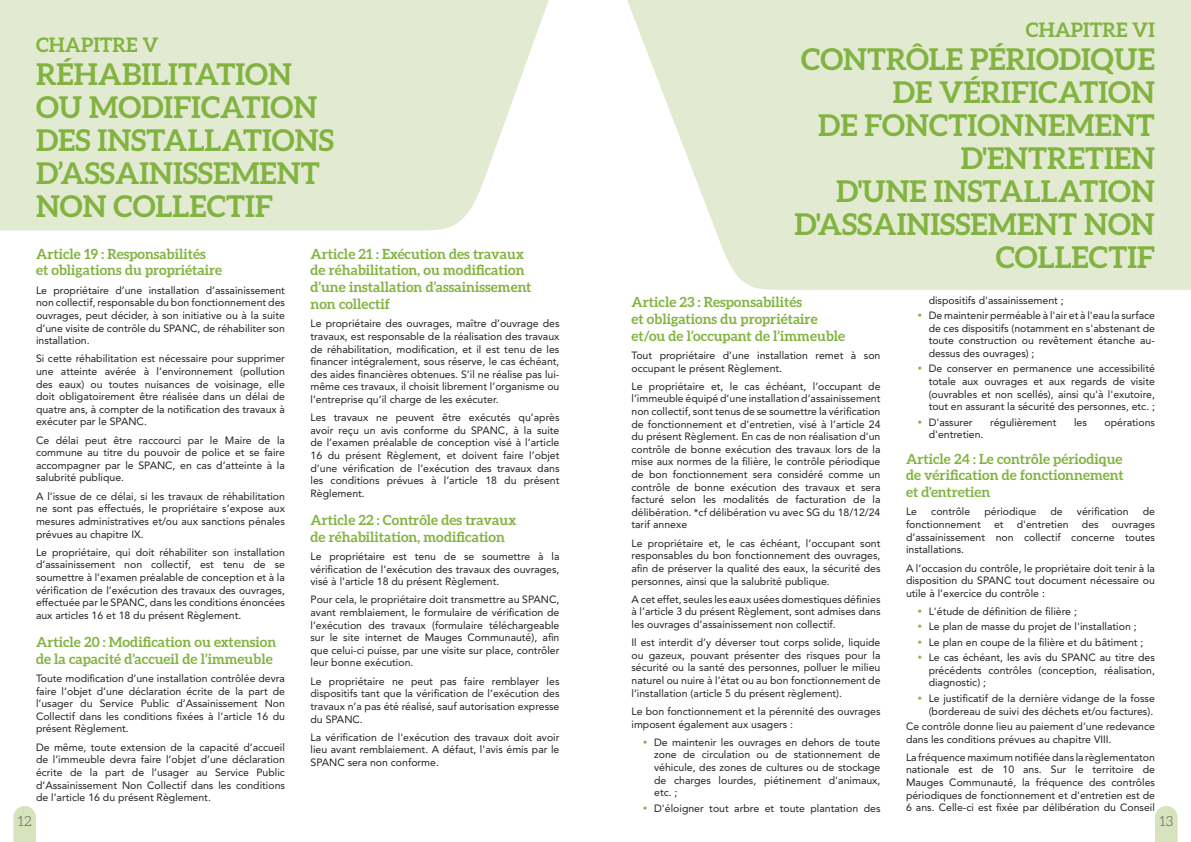
<style>
.page{position:relative;width:1191px;height:842px;background:#fff}
.page>*{position:absolute;margin:0;border:0;box-sizing:border-box;transform-origin:0 0}
.titres_chapitres_droite{font:700 30px/33px "Aleo";color:#82b340;text-align:right}
.titres_chapitres_gauche{font:700 30px/33px "Aleo";color:#82b340}
.chapitre_droite{font:700 20px "Aleo";color:#82b340}
.chapitres_gauche{font:700 20px "Aleo";color:#82b340}
.articles{font:700 14px/16.8px "Aleo";color:#82b340}
.t1{font:300 14px "Aleo";color:#585752}
.TEXTE{font:10.5px/12.6px "Avenir LT Std";color:#231f20;text-align:justify}
</style>
<div class="page">
<svg style="left:0;top:0;width:549px;height:230px;background:#e4ecd5"></svg>
<svg style="left:627px;top:0;width:564px;height:290px;background:#e4edd6"></svg>
<svg style="left:13px;top:806px;width:23px;height:36px"></svg>
<svg style="left:1155px;top:806px;width:22px;height:36px"></svg>
<p class="chapitres_gauche" style="left:36px;top:33px;width:124px">CHAPITRE V</p>
<p class="titres_chapitres_gauche" style="left:36px;top:57px;width:283px">RÉHABILITATION<br>OU MODIFICATION</p>
<p class="titres_chapitres_gauche" style="left:36px;top:123px;width:299px">DES INSTALLATIONS<br>D’ASSAINISSEMENT<br>NON COLLECTIF</p>
<p class="articles" style="left:36px;top:245px;width:188px">Article 19 : Responsabilités<br>et obligations du propriétaire</p>
<p class="TEXTE" style="left:36px;top:284px;width:250px">Le propriétaire d’une installation d’assainissement non collectif, responsable du bon fonctionnement des ouvrages, peut décider, à son initiative ou à la suite d’une visite de contrôle du SPANC, de réhabiliter son installation.</p>
<p class="TEXTE" style="left:36px;top:352px;width:250px">Si cette réhabilitation est nécessaire pour supprimer une atteinte avérée à l’environnement (pollution des eaux) ou toutes nuisances de voisinage, elle doit obligatoirement être réalisée dans un délai de quatre ans, à compter de la notification des travaux à exécuter par le SPANC.</p>
<p class="TEXTE" style="left:36px;top:434px;width:250px">Ce délai peut être raccourci par le Maire de la commune au titre du pouvoir de police et se faire accompagner par le SPANC, en cas d’atteinte à la salubrité publique.</p>
<p class="TEXTE" style="left:36px;top:490px;width:250px">A l’issue de ce délai, si les travaux de réhabilitation ne sont pas effectués, le propriétaire s’expose aux mesures administratives et/ou aux sanctions pénales prévues au chapitre IX.</p>
<p class="TEXTE" style="left:36px;top:546px;width:250px">Le propriétaire, qui doit réhabiliter son installation d’assainissement non collectif, est tenu de se soumettre à l’examen préalable de conception et à la vérification de l’exécution des travaux des ouvrages, effectuée par le SPANC, dans les conditions énoncées aux articles 16 et 18 du présent Règlement.</p>
<p class="articles" style="left:36px;top:633px;width:242px">Article 20 : Modification ou extension de la capacité d’accueil de l’immeuble</p>
<p class="TEXTE" style="left:36px;top:672px;width:250px">Toute modification d’une installation contrôlée devra faire l’objet d’une déclaration écrite de la part de l’usager du Service Public d’Assainissement Non Collectif dans les conditions fixées à l’article 16 du présent Règlement.</p>
<p class="TEXTE" style="left:36px;top:741px;width:250px">De même, toute extension de la capacité d’accueil de l’immeuble devra faire l’objet d’une déclaration écrite de la part de l’usager au Service Public d’Assainissement Non Collectif dans les conditions de l’article 16 du présent Règlement.</p>
<p class="articles" style="left:310px;top:245px;width:222px">Article 21 : Exécution des travaux de réhabilitation, ou modification d’une installation d’assainissement non collectif</p>
<p class="TEXTE" style="left:310px;top:317px;width:250px">Le propriétaire des ouvrages, maître d’ouvrage des travaux, est responsable de la réalisation des travaux de réhabilitation, modification, et il est tenu de les financer intégralement, sous réserve, le cas échéant, des aides financières obtenues. S’il ne réalise pas lui&shy;même ces travaux, il choisit librement l’organisme ou l’entreprise qu’il charge de les exécuter.</p>
<p class="TEXTE" style="left:310px;top:411px;width:250px">Les travaux ne peuvent être exécutés qu’après avoir reçu un avis conforme du SPANC, à la suite de l’examen préalable de conception visé à l’article 16 du présent Règlement, et doivent faire l’objet d’une vérification de l’exécution des travaux dans les conditions prévues à l’article 18 du présent Règlement.</p>
<p class="articles" style="left:310px;top:511px;width:207px">Article 22 : Contrôle des travaux de réhabilitation, modification</p>
<p class="TEXTE" style="left:310px;top:550px;width:250px">Le propriétaire est tenu de se soumettre à la vérification de l’exécution des travaux des ouvrages, visé à l’article 18 du présent Règlement.</p>
<p class="TEXTE" style="left:310px;top:594px;width:250px">Pour cela, le propriétaire doit transmettre au SPANC, avant remblaiement, le formulaire de vérification de l’exécution des travaux (formulaire téléchargeable sur le site internet de Mauges Communauté), afin que celui-ci puisse, par une visite sur place, contrôler leur bonne exécution.</p>
<p class="TEXTE" style="left:310px;top:675px;width:250px">Le propriétaire ne peut pas faire remblayer les dispositifs tant que la vérification de l’exécution des travaux n’a pas été réalisé, sauf autorisation expresse du SPANC.</p>
<p class="TEXTE" style="left:310px;top:731px;width:250px">La vérification de l'exécution des travaux doit avoir lieu avant remblaiement. A défaut, l'avis émis par le SPANC sera non conforme.</p>
<p class="chapitre_droite" style="left:1026px;top:19px;width:130px">CHAPITRE VI</p>
<p class="titres_chapitres_droite" style="left:794px;top:43px;width:362px">CONTRÔLE PÉRIODIQUE<br>DE VÉRIFICATION<br>DE FONCTIONNEMENT<br>D'ENTRETIEN<br>D'UNE INSTALLATION<br>D'ASSAINISSEMENT NON<br>COLLECTIF</p>
<p class="articles" style="left:631px;top:293px;width:215px">Article 23 : Responsabilités<br>et obligations du propriétaire et/ou de l’occupant de l’immeuble</p>
<p class="TEXTE" style="left:631px;top:349px;width:250px">Tout propriétaire d’une installation remet à son occupant le présent Règlement.</p>
<p class="TEXTE" style="left:631px;top:380px;width:250px">Le propriétaire et, le cas échéant, l’occupant de l’immeuble équipé d’une installation d’assainissement non collectif, sont tenus de se soumettre la vérification de fonctionnement et d’entretien, visé à l’article 24 du présent Règlement. En cas de non réalisation d'un contrôle de bonne exécution des travaux lors de la mise aux normes de la filière, le contrôle périodique de bon fonctionnement sera considéré comme un contrôle de bonne exécution des travaux et sera facturé selon les modalités de facturation de la délibération. *cf délibération vu avec SG du 18/12/24 tarif annexe</p>
<p class="TEXTE" style="left:631px;top:537px;width:250px">Le propriétaire et, le cas échéant, l’occupant sont responsables du bon fonctionnement des ouvrages, afin de préserver la qualité des eaux, la sécurité des personnes, ainsi que la salubrité publique.</p>
<p class="TEXTE" style="left:631px;top:593px;width:250px">A cet effet, seules les eaux usées domestiques définies à l’article 3 du présent Règlement, sont admises dans les ouvrages d’assainissement non collectif.</p>
<p class="TEXTE" style="left:631px;top:636px;width:250px">Il est interdit d’y déverser tout corps solide, liquide ou gazeux, pouvant présenter des risques pour la sécurité ou la santé des personnes, polluer le milieu naturel ou nuire à l’état ou au bon fonctionnement de l’installation (article 5 du présent règlement).</p>
<p class="TEXTE" style="left:631px;top:705px;width:250px">Le bon fonctionnement et la pérennité des ouvrages imposent également aux usagers :</p>
<p class="TEXTE" style="left:654px;top:736px;width:228px">De maintenir les ouvrages en dehors de toute zone de circulation ou de stationnement de véhicule, des zones de cultures ou de stockage de charges lourdes, piétinement d'animaux, etc. ;</p>
<p class="TEXTE" style="left:654px;top:802px;width:228px">D'éloigner tout arbre et toute plantation des</p>
<p class="TEXTE" style="left:928px;top:294px;width:136px">dispositifs d'assainissement ;</p>
<p class="TEXTE" style="left:928px;top:309px;width:228px">De maintenir perméable à l'air et à l'eau la surface de ces dispositifs (notamment en s'abstenant de toute construction ou revêtement étanche au&shy;dessus des ouvrages) ;</p>
<p class="TEXTE" style="left:928px;top:362px;width:228px">De conserver en permanence une accessibilité totale aux ouvrages et aux regards de visite (ouvrables et non scellés), ainsi qu'à l'exutoire, tout en assurant la sécurité des personnes, etc. ;</p>
<p class="TEXTE" style="left:928px;top:416px;width:45px">D'assurer</p>
<p class="TEXTE" style="left:990px;top:416px;width:68px">régulièrement</p>
<p class="TEXTE" style="left:1074px;top:416px;width:14px">les</p>
<p class="TEXTE" style="left:1104px;top:416px;width:52px">opérations</p>
<p class="TEXTE" style="left:928px;top:428px;width:56px">d'entretien.</p>
<p class="articles" style="left:906px;top:450px;width:219px;text-align:justify">Article 24 : Le contrôle périodique de vérification de fonctionnement et d'entretien</p>
<p class="TEXTE" style="left:906px;top:506px;width:13px">Le</p>
<p class="TEXTE" style="left:931px;top:506px;width:40px">contrôle</p>
<p class="TEXTE" style="left:984px;top:506px;width:53px">périodique</p>
<p class="TEXTE" style="left:1050px;top:506px;width:14px">de</p>
<p class="TEXTE" style="left:1077px;top:506px;width:53px">vérification</p>
<p class="TEXTE" style="left:1142px;top:506px;width:14px">de</p>
<p class="TEXTE" style="left:906px;top:518px;width:76px">fonctionnement</p>
<p class="TEXTE" style="left:994px;top:518px;width:11px">et</p>
<p class="TEXTE" style="left:1016px;top:518px;width:53px">d'entretien</p>
<p class="TEXTE" style="left:1082px;top:518px;width:18px">des</p>
<p class="TEXTE" style="left:906px;top:518px;width:250px;text-indent:206px">ouvrages d’assainissement non collectif concerne toutes installations.</p>
<p class="TEXTE" style="left:906px;top:562px;width:250px">A l’occasion du contrôle, le propriétaire doit tenir à la disposition du SPANC tout document nécessaire ou utile à l’exercice du contrôle :</p>
<p class="TEXTE" style="left:928px;top:605px;width:150px">L'étude de définition de filière ;</p>
<p class="TEXTE" style="left:928px;top:620px;width:209px">Le plan de masse du projet de l'installation ;</p>
<p class="TEXTE" style="left:928px;top:636px;width:216px">Le plan en coupe de la filière et du bâtiment ;</p>
<p class="TEXTE" style="left:928px;top:651px;width:228px">Le cas échéant, les avis du SPANC au titre des précédents contrôles (conception, réalisation, diagnostic) ;</p>
<p class="TEXTE" style="left:928px;top:692px;width:228px">Le justificatif de la dernière vidange de la fosse (bordereau de suivi des déchets et/ou factures).</p>
<p class="TEXTE" style="left:906px;top:720px;width:250px">Ce contrôle donne lieu au paiement d’une redevance dans les conditions prévues au chapitre VIII.</p>
<p class="TEXTE" style="left:906px;top:751px;width:250px">La fréquence maximum notifiée dans la règlementaton nationale est de 10 ans. Sur le territoire de Mauges Communauté, la fréquence des contrôles périodiques de fonctionnement et d'entretien est de 6 ans. Celle-ci est fixée par délibération du Conseil</p>
<p class="t1" style="left:18px;top:814px;width:15px">12</p>
<p class="t1" style="left:1159px;top:814px;width:15px">13</p>
</div>
